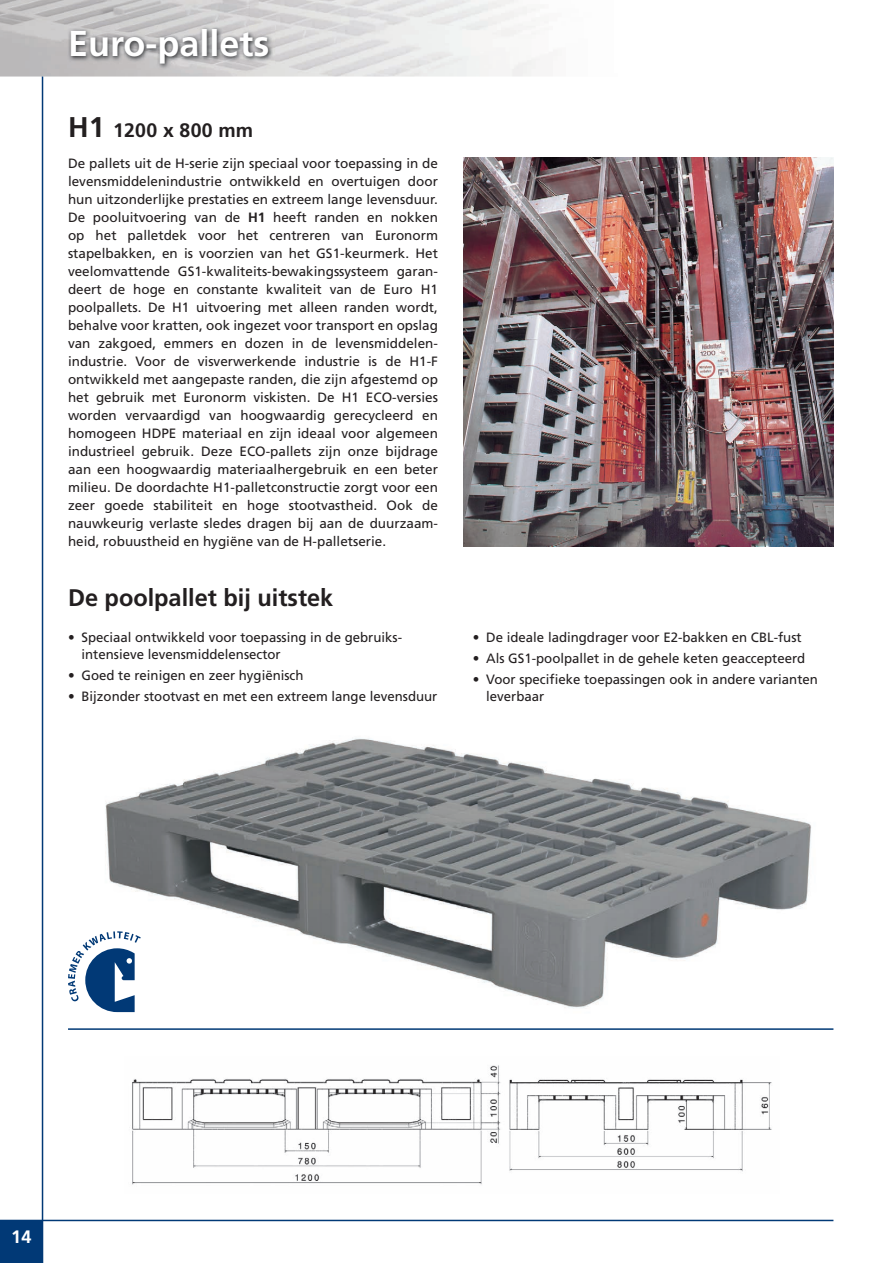
<style>
.page{position:relative;width:893px;height:1263px;background:#fff}
.page>*{position:absolute;margin:0;border:0;box-sizing:border-box;transform-origin:0 0}
.t1{font:700 36px "Frutiger";color:#fff}
.t2{font:700 24px "Frutiger";color:#231f20}
.t3{font:700 19.5px "Frutiger";letter-spacing:.01em;color:#231f20}
.t4{font:700 18px "Frutiger";color:#fff}
.t5{font:13.5px/18px "Frutiger";color:#231f20}
.s1{font-size:28.5px}
.s2{font-weight:700}
</style>
<div class="page">
<div style="left:0;top:1220px;width:43px;height:43px;background:#013976"></div>
<hr style="left:0;top:1220px;width:833px;height:1px;background:#013976">
<hr style="left:42px;top:77px;width:1px;height:1186px;background:#013976">
<img style="left:463px;top:157px;width:370px;height:389px">
<img style="left:132px;top:1065px;width:640px;height:120px">
<hr style="left:68px;top:1028px;width:765px;height:2px;background:#013976">
<img style="left:105px;top:738px;width:706px;height:275px">
<svg style="left:68px;top:931px;width:73px;height:81px"></svg>
<img style="left:68px;top:25px;width:206px;height:44px">
<h1 class="t1" style="left:68px;top:22px;width:203px">Euro-pallets</h1>
<h3 class="t3" style="left:68px;top:119px;width:187px"><span class="s1">H1</span> 1200 x 800 mm</h3>
<p class="t5" style="left:68px;top:154px;width:371px;text-align:justify">De pallets uit de H-serie zijn speciaal voor toepassing in de levensmiddelenindustrie ontwikkeld en overtuigen door hun uitzonderlijke prestaties en extreem lange levensduur.<br>De pooluitvoering van de <span class="s2">H1</span> heeft randen en nokken op het palletdek voor het centreren van Euronorm stapelbakken, en is voorzien van het GS1-keurmerk. Het veelomvattende GS1-kwaliteits-bewakingssysteem garan&shy;deert de hoge en constante kwaliteit van de Euro H1 poolpallets. De H1 uitvoering met alleen randen wordt, behalve voor kratten, ook ingezet voor transport en opslag van zakgoed, emmers en dozen in de levensmiddelen&shy;industrie. Voor de visverwerkende industrie is de H1-F ontwikkeld met aangepaste randen, die zijn afgestemd op het gebruik met Euronorm viskisten. De H1 ECO-versies worden vervaardigd van hoogwaardig gerecycleerd en homogeen HDPE materiaal en zijn ideaal voor algemeen industrieel gebruik. Deze ECO-pallets zijn onze bijdrage aan een hoogwaardig materiaalhergebruik en een beter milieu. De doordachte H1-palletconstructie zorgt voor een zeer goede stabiliteit en hoge stootvastheid. Ook de nauwkeurig verlaste sledes dragen bij aan de duurzaam&shy;heid, robuustheid en hygiëne van de H-palletserie.</p>
<h2 class="t2" style="left:68px;top:583px;width:267px">De poolpallet bij uitstek</h2>
<p class="t5" style="left:82px;top:629px;width:322px;line-height:16.5px;text-indent:-13px">• Speciaal ontwikkeld voor toepassing in de gebruiks&shy;intensieve levensmiddelensector</p>
<p class="t5" style="left:68px;top:666px;width:237px">• Goed te reinigen en zeer hygiënisch</p>
<p class="t5" style="left:68px;top:687px;width:371px">• Bijzonder stootvast en met een extreem lange levensduur</p>
<p class="t5" style="left:473px;top:628px;width:330px">• De ideale ladingdrager voor E2-bakken en CBL-fust</p>
<p class="t5" style="left:473px;top:649px;width:334px">• Als GS1-poolpallet in de gehele keten geaccepteerd</p>
<p class="t5" style="left:486px;top:671px;width:333px;line-height:16.5px;text-indent:-13px">• Voor specifieke toepassingen ook in andere varianten leverbaar</p>
<h3 class="t4" style="left:11px;top:1226px;width:22px">14</h3>
</div>
